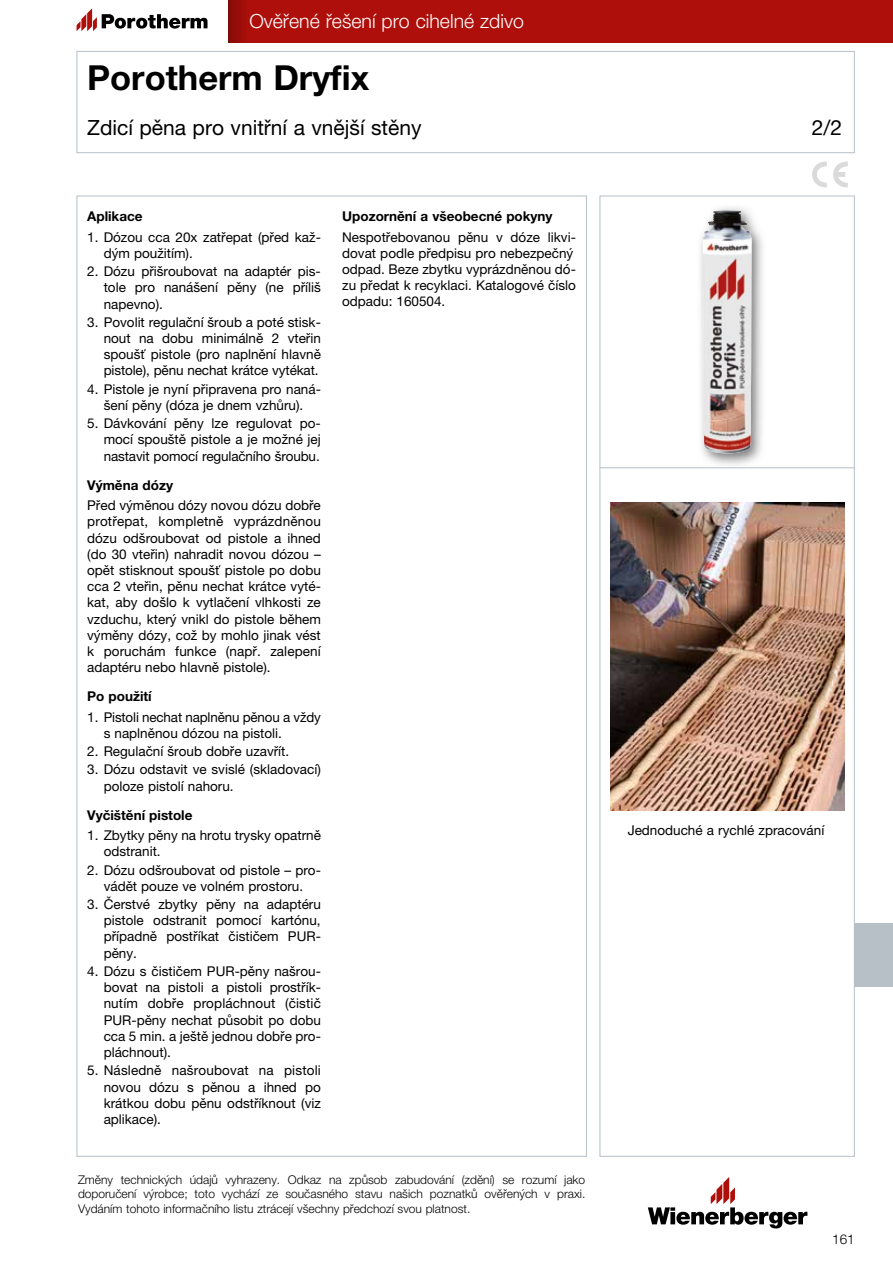
<style>
.page{position:relative;width:893px;height:1263px;background:#fff}
.page>*{position:absolute;margin:0;border:0;box-sizing:border-box;transform-origin:0 0}
.t1{font:700 34.5px "Helvetica Neue LT Pro";color:#000}
.t2{font:21px "Helvetica Neue LT Pro";color:#000}
.t3{font:300 19.5px "Helvetica Neue LT Pro";color:#fff}
.t4{font:13.5px/16.2px "Helvetica Neue LT Pro";color:#000;text-align:justify}
.t5{font:700 13.5px "Helvetica Neue LT Pro";color:#000}
.t6{font:300 13.5px "Helvetica Neue LT Pro";color:#000}
.t7{font:300 12px/14.4px "Helvetica Neue LT Pro";color:#000;text-align:justify}
</style>
<div class="page">
<div style="left:228px;top:0;width:665px;height:43px;background:#ae0f0a"></div>
<svg style="left:228px;top:0;width:16px;height:43px"></svg>
<svg style="left:77px;top:8px;width:130px;height:23px"></svg>
<svg style="left:648px;top:1177px;width:159px;height:51px"></svg>
<div style="left:855px;top:923px;width:38px;height:63px;background:#b7c0c6"></div>
<img style="left:610px;top:503px;width:234px;height:307px">
<div style="left:77px;top:51px;width:778px;height:102px;border:1px solid #b7c0c6"></div>
<svg style="left:812px;top:162px;width:35px;height:25px"></svg>
<img style="left:700px;top:207px;width:63px;height:258px">
<img style="left:703px;top:210px;width:23px;height:234px">
<hr style="left:600px;top:467px;width:255px;height:1px;background:#b7c0c6">
<h3 class="t3" style="left:249px;top:10px;width:276px">Ověřené řešení pro cihelné zdivo</h3>
<h1 class="t1" style="left:87px;top:57px;width:284px">Porotherm Dryfix</h1>
<h2 class="t2" style="left:87px;top:115px;width:336px">Zdicí pěna pro vnitřní a vnější stěny</h2>
<h2 class="t2" style="left:812px;top:115px;width:32px">2/2</h2>
<p class="t5" style="left:87px;top:208px;width:57px">Aplikace</p>
<p class="t4" style="left:104px;top:228px;width:219px;text-indent:-16px">1. Dózou cca 20x zatřepat (před kaž&shy;dým použitím).</p>
<p class="t4" style="left:104px;top:263px;width:219px;text-indent:-16px">2. Dózu přišroubovat na adaptér pis&shy;tole pro nanášení pěny (ne příliš napevno).</p>
<p class="t4" style="left:104px;top:314px;width:219px;text-indent:-16px">3. Povolit regulační šroub a poté stisk&shy;nout na dobu minimálně 2 vteřin spoušť pistole (pro naplnění hlavně pistole), pěnu nechat krátce vytékat.</p>
<p class="t4" style="left:87px;top:381px;width:235px;text-align:center">4. Pistole je nyní připravena pro naná&shy;šení pěny (dóza je dnem vzhůru).</p>
<p class="t4" style="left:104px;top:415px;width:219px;text-indent:-16px">5. Dávkování pěny lze regulovat po&shy;mocí spouště pistole a je možné jej nastavit pomocí regulačního šroubu.</p>
<p class="t5" style="left:87px;top:476px;width:87px">Výměna dózy</p>
<p class="t4" style="left:87px;top:497px;width:235px">Před výměnou dózy novou dózu dobře protřepat, kompletně vyprázdněnou dózu odšroubovat od pistole a ihned (do 30 vteřin) nahradit novou dózou – opět stisknout spoušť pistole po dobu cca 2 vteřin, pěnu nechat krátce vyté&shy;kat, aby došlo k vytlačení vlhkosti ze vzduchu, který vnikl do pistole během výměny dózy, což by mohlo jinak vést k poruchám funkce (např. zalepení adaptéru nebo hlavně pistole).</p>
<p class="t5" style="left:87px;top:688px;width:66px">Po použití</p>
<p class="t4" style="left:104px;top:708px;width:219px;text-indent:-17px">1. Pistoli nechat naplněnu pěnou a vždy s naplněnou dózou na pistoli.</p>
<p class="t4" style="left:87px;top:743px;width:204px">2. Regulační šroub dobře uzavřít.</p>
<p class="t4" style="left:104px;top:761px;width:219px;text-indent:-16px">3. Dózu odstavit ve svislé (skladovací) poloze pistolí nahoru.</p>
<p class="t5" style="left:87px;top:806px;width:107px">Vyčištění pistole</p>
<p class="t4" style="left:104px;top:827px;width:219px;text-indent:-16px">1. Zbytky pěny na hrotu trysky opatrně odstranit.</p>
<p class="t4" style="left:87px;top:861px;width:235px;text-align:center">2. Dózu odšroubovat od pistole – pro&shy;vádět pouze ve volném prostoru.</p>
<p class="t4" style="left:104px;top:896px;width:219px;text-indent:-16px">3. Čerstvé zbytky pěny na adaptéru pistole odstranit pomocí kartónu, případně postříkat čističem PUR&shy;pěny.</p>
<p class="t4" style="left:104px;top:963px;width:219px;text-indent:-16px">4. Dózu s čističem PUR-pěny našrou&shy;bovat na pistoli a pistoli prostřík&shy;nutím dobře propláchnout (čistič PUR-pěny nechat působit po dobu cca 5 min. a ještě jednou dobře pro&shy;pláchnout).</p>
<p class="t4" style="left:104px;top:1062px;width:219px;text-indent:-16px">5. Následně našroubovat na pistoli novou dózu s pěnou a ihned po krátkou dobu pěnu odstříknout (viz aplikace).</p>
<p class="t5" style="left:342px;top:208px;width:212px">Upozornění a všeobecné pokyny</p>
<p class="t4" style="left:342px;top:228px;width:235px;text-align:left">Nespotřebovanou pěnu v dóze likvi&shy;dovat podle předpisu pro nebezpečný odpad. Beze zbytku vyprázdněnou dó&shy;zu předat k recyklaci. Katalogové číslo odpadu: 160504.</p>
<p class="t7" style="left:78px;top:1172px;width:509px">Změny technických údajů vyhrazeny. Odkaz na způsob zabudování (zdění) se rozumí jako doporučení výrobce; toto vychází ze současného stavu našich poznatků ověřených v praxi.<br>Vydáním tohoto informačního listu ztrácejí všechny předchozí svou platnost.</p>
<p class="t4" style="left:628px;top:821px;width:198px">Jednoduché a rychlé zpracování</p>
<p class="t6" style="left:832px;top:1231px;width:24px">161</p>
</div>
